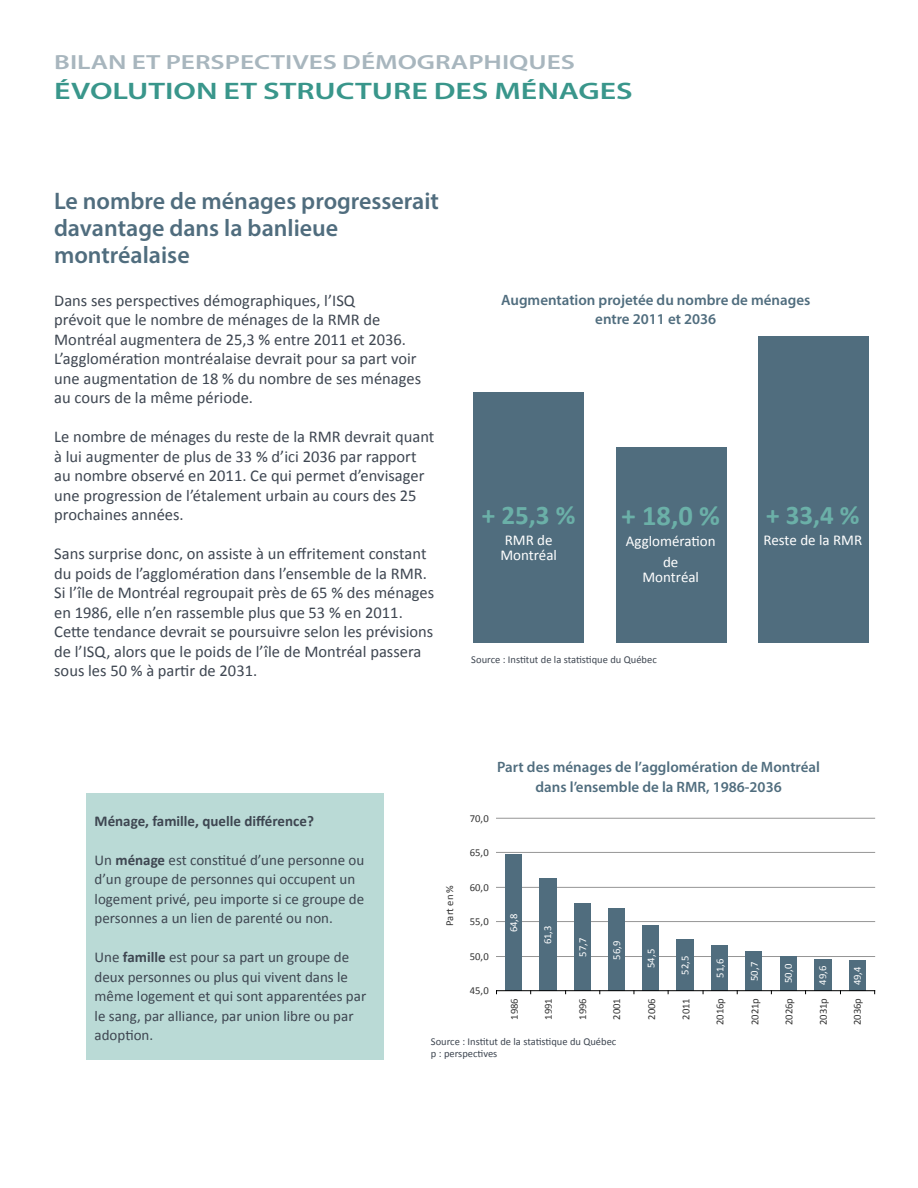
<style>
.page{position:relative;width:918px;height:1188px;background:#fff}
.page>*{position:absolute;margin:0;border:0;box-sizing:border-box;transform-origin:0 0}
.t1{font:700 28.5px "Calibri";color:#6bb0a8}
.t2{font:700 27px "Calibri";color:#6bb0a8}
.t3{font:600 24px/27px "Myriad Pro";color:#506d7e}
.t4{font:600 24px "Myriad Pro";color:#39968b;scale:1.33 1}
.t5{font:600 20.55px "Myriad Pro";color:#a8b6be;scale:1.33 1}
.t6{font:16.5px/19.5px "Calibri";color:#3e4651}
.t7{font:15px/19.5px "Calibri";color:#3e4651}
.Titre_graphique__tab{font:600 15px/19.5px "Myriad Pro";color:#506d7e;text-align:center}
.t8{font:15px/15px "Calibri";color:#fff}
.t9{font:700 15px "Calibri";color:#3e4651}
.t10{font:10.65px "Calibri";letter-spacing:-.005em;color:#333}
.t11{font:10.65px "Calibri";letter-spacing:-.005em;color:#fff}
.t12{font:10.5px "Calibri";color:#3e4651}
.s1{font-weight:700}
</style>
<div class="page">
<hr style="left:497px;top:956px;width:378px;height:1px;background:#969696">
<hr style="left:497px;top:921px;width:378px;height:1px;background:#969696">
<hr style="left:497px;top:887px;width:378px;height:1px;background:#969696">
<hr style="left:497px;top:852px;width:378px;height:1px;background:#969696">
<hr style="left:497px;top:818px;width:378px;height:1px;background:#969696">
<div style="left:505px;top:854px;width:17px;height:137px;background:#506d7e"></div>
<div style="left:539px;top:878px;width:18px;height:113px;background:#506d7e"></div>
<div style="left:574px;top:903px;width:17px;height:88px;background:#506d7e"></div>
<div style="left:608px;top:909px;width:17px;height:82px;background:#506d7e"></div>
<div style="left:642px;top:925px;width:17px;height:66px;background:#506d7e"></div>
<div style="left:676px;top:939px;width:18px;height:52px;background:#506d7e"></div>
<div style="left:711px;top:945px;width:17px;height:46px;background:#506d7e"></div>
<div style="left:746px;top:951px;width:16px;height:40px;background:#506d7e"></div>
<div style="left:780px;top:956px;width:16px;height:35px;background:#506d7e"></div>
<div style="left:814px;top:959px;width:17px;height:32px;background:#506d7e"></div>
<div style="left:849px;top:960px;width:17px;height:31px;background:#506d7e"></div>
<hr style="left:497px;top:990px;width:378px;height:1px;background:#000">
<div style="left:474px;top:392px;width:110px;height:251px;background:#506d7e"></div>
<div style="left:616px;top:447px;width:110px;height:196px;background:#506d7e"></div>
<div style="left:758px;top:337px;width:111px;height:306px;background:#506d7e"></div>
<div style="left:86px;top:794px;width:298px;height:266px;background:#badad6"></div>
<p class="t5" style="left:54px;top:49px;width:393px">BILAN ET PERSPECTIVES DÉMOGRAPHIQUES</p>
<p class="t4" style="left:54px;top:75px;width:436px">ÉVOLUTION ET STRUCTURE DES MÉNAGES</p>
<p class="t3" style="left:54px;top:187px;width:387px">Le nombre de ménages progresserait davantage dans la banlieue montréalaise</p>
<p class="t6" style="left:54px;top:291px;width:368px">Dans ses perspectives démographiques, l’ISQ<br>prévoit que le nombre de ménages de la RMR de Montréal augmentera de 25,3 % entre 2011 et 2036.<br>L’agglomération montréalaise devrait pour sa part voir une augmentation de 18 % du nombre de ses ménages au cours de la même période.</p>
<p class="t6" style="left:54px;top:427px;width:382px">Le nombre de ménages du reste de la RMR devrait quant à lui augmenter de plus de 33 % d’ici 2036 par rapport au nombre observé en 2011. Ce qui permet d’envisager une progression de l’étalement urbain au cours des 25 prochaines années.</p>
<p class="t6" style="left:54px;top:544px;width:382px">Sans surprise donc, on assiste à un effritement constant du poids de l’agglomération dans l’ensemble de la RMR.<br>Si l’île de Montréal regroupait près de 65 % des ménages en 1986, elle n’en rassemble plus que 53 % en 2011.<br>Cette tendance devrait se poursuivre selon les prévisions de l’ISQ, alors que le poids de l’île de Montréal passera sous les 50 % à partir de 2031.</p>
<p class="Titre_graphique__tab" style="left:501px;top:289px;width:311px">Augmentation projetée du nombre de ménages entre 2011 et 2036</p>
<p class="t2" style="left:482px;top:498px;width:95px">+ 25,3 %</p>
<p class="t8" style="left:500px;top:533px;width:58px">RMR de<br>Montréal</p>
<p class="t1" style="left:622px;top:497px;width:100px">+ 18,0 %</p>
<p class="t8" style="left:626px;top:531px;width:91px;line-height:21px;text-align:center">Agglomération de</p>
<p class="t8" style="left:642px;top:570px;width:58px">Montréal</p>
<p class="t12" style="left:471px;top:652px;width:187px">Source : Institut de la statistique du Québec</p>
<p class="t2" style="left:766px;top:498px;width:95px">+ 33,4 %</p>
<p class="t8" style="left:764px;top:533px;width:100px">Reste de la RMR</p>
<p class="Titre_graphique__tab" style="left:497px;top:757px;width:324px">Part des ménages de l’agglomération de Montréal dans l’ensemble de la RMR, 1986-2036</p>
<p class="t9" style="left:95px;top:811px;width:221px">Ménage, famille, quelle différence?</p>
<p class="t7" style="left:95px;top:850px;width:271px">Un <span class="s1">ménage</span> est constitué d’une personne ou d’un groupe de personnes qui occupent un logement privé, peu importe si ce groupe de personnes a un lien de parenté ou non.</p>
<p class="t7" style="left:95px;top:947px;width:273px">Une <span class="s1">famille</span> est pour sa part un groupe de deux personnes ou plus qui vivent dans le même logement et qui sont apparentées par le sang, par alliance, par union libre ou par adoption.</p>
<p class="t10" style="left:470px;top:812px;width:21px">70,0</p>
<p class="t10" style="left:443px;top:926px;width:43px;rotate:-90deg">Part en %</p>
<p class="t10" style="left:470px;top:846px;width:21px">65,0</p>
<p class="t10" style="left:470px;top:881px;width:21px">60,0</p>
<p class="t10" style="left:470px;top:915px;width:21px">55,0</p>
<p class="t10" style="left:470px;top:950px;width:21px">50,0</p>
<p class="t10" style="left:470px;top:984px;width:21px">45,0</p>
<p class="t11" style="left:507px;top:932px;width:21px;rotate:-90deg">64,8</p>
<p class="t11" style="left:541px;top:944px;width:21px;rotate:-90deg">61,3</p>
<p class="t11" style="left:576px;top:957px;width:21px;rotate:-90deg">57,7</p>
<p class="t11" style="left:610px;top:960px;width:21px;rotate:-90deg">56,9</p>
<p class="t11" style="left:644px;top:968px;width:21px;rotate:-90deg">54,5</p>
<p class="t11" style="left:678px;top:975px;width:21px;rotate:-90deg">52,5</p>
<p class="t11" style="left:713px;top:978px;width:21px;rotate:-90deg">51,6</p>
<p class="t11" style="left:747px;top:981px;width:21px;rotate:-90deg">50,7</p>
<p class="t11" style="left:782px;top:983px;width:21px;rotate:-90deg">50,0</p>
<p class="t11" style="left:816px;top:985px;width:21px;rotate:-90deg">49,6</p>
<p class="t11" style="left:851px;top:985px;width:21px;rotate:-90deg">49,4</p>
<p class="t10" style="left:508px;top:1020px;width:23px;rotate:-90deg">1986</p>
<p class="t10" style="left:542px;top:1020px;width:23px;rotate:-90deg">1991</p>
<p class="t10" style="left:576px;top:1020px;width:23px;rotate:-90deg">1996</p>
<p class="t10" style="left:610px;top:1020px;width:23px;rotate:-90deg">2001</p>
<p class="t10" style="left:645px;top:1020px;width:23px;rotate:-90deg">2006</p>
<p class="t10" style="left:679px;top:1020px;width:23px;rotate:-90deg">2011</p>
<p class="t10" style="left:713px;top:1025px;width:28px;rotate:-90deg">2016p</p>
<p class="t10" style="left:748px;top:1025px;width:28px;rotate:-90deg">2021p</p>
<p class="t10" style="left:782px;top:1025px;width:28px;rotate:-90deg">2026p</p>
<p class="t10" style="left:817px;top:1025px;width:28px;rotate:-90deg">2031p</p>
<p class="t10" style="left:851px;top:1025px;width:28px;rotate:-90deg">2036p</p>
<p class="t12" style="left:431px;top:1035px;width:187px">Source : Institut de la statistique du Québec</p>
<p class="t12" style="left:431px;top:1047px;width:68px">p : perspectives</p>
</div>
